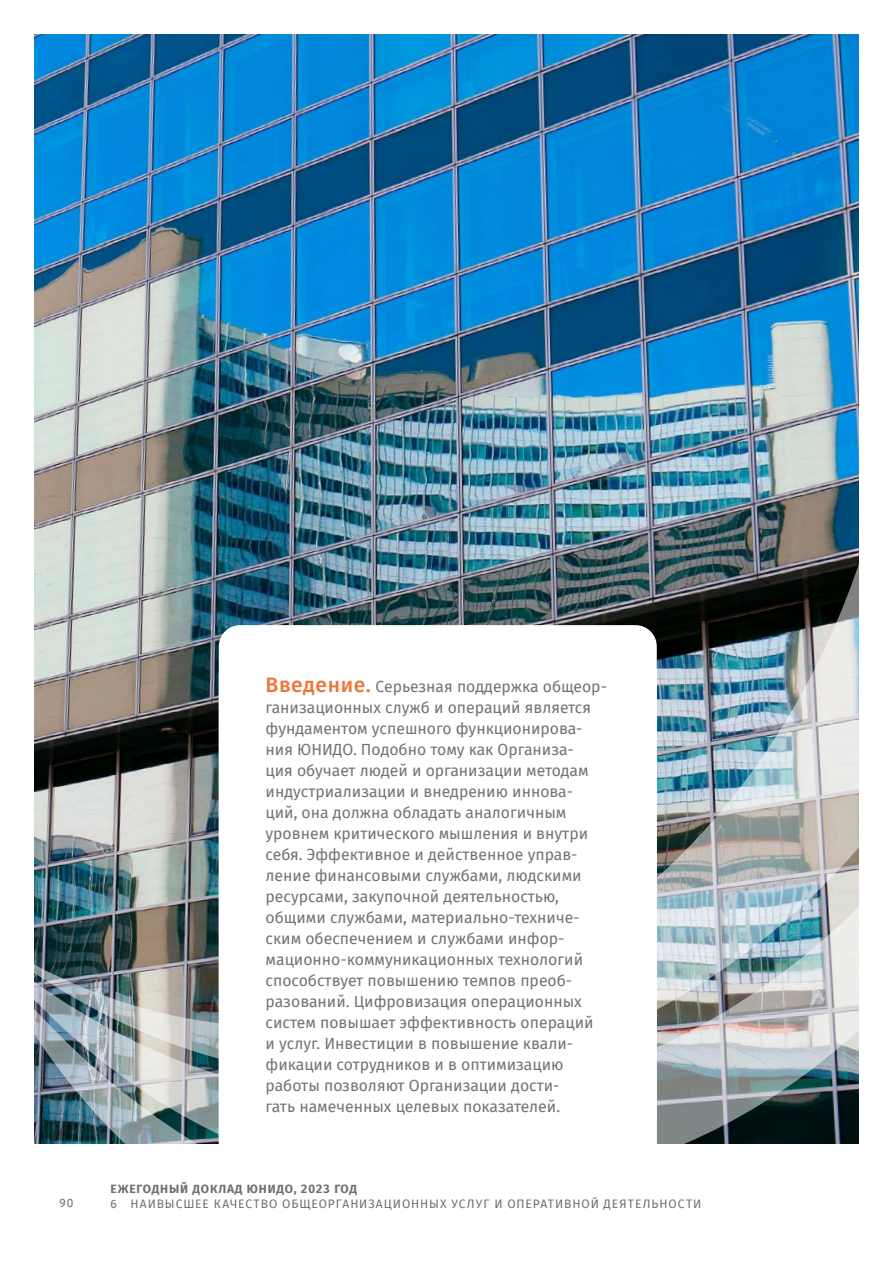
<style>
.page{position:relative;width:893px;height:1263px;background:#fff}
.page>*{position:absolute;margin:0;border:0;box-sizing:border-box;transform-origin:0 0}
.AR_intro_text{font:15.75px/21px "Fira Sans";color:#747274}
.t1{font:12px "Fira Sans";letter-spacing:.08em;color:#706f6f}
.t2{font:700 12px "Fira Sans";letter-spacing:.07em;color:#706f6f}
.s1{font-weight:500;font-size:21px;color:#ee7439}
</style>
<div class="page">
<img style="left:34px;top:34px;width:825px;height:200px">
<svg style="left:716px;top:1080px;width:143px;height:64px;background:#304042"></svg>
<img style="left:34px;top:1080px;width:682px;height:64px">
<img style="left:34px;top:234px;width:825px;height:846px">
<div style="left:219px;top:625px;width:438px;height:541px;background:#fff;border-radius:21px"></div>
<p class="t1" style="left:60px;top:1193px;width:15px">90</p>
<p class="AR_intro_text" style="left:266px;top:675px;width:343px"><span class="s1">Введение.</span> Серьезная поддержка общеор&shy;ганизационных служб и операций является фундаментом успешного функционирова&shy;ния ЮНИДО</p>
<p class="AR_intro_text" style="left:266px;top:738px;width:329px;text-indent:87px">. П одобно тому как Организа&shy;ция обучает людей и организации методам индустриализации и внедрению иннова&shy;ций, она должна обладать аналогичным уровнем критического мышления и внутри себя. Эффективное и действенное управ&shy;ление финансовыми службами, людскими ресурсами, закупочной деятельностью, общими службами, материально-техниче&shy;ским обеспечением и службами инфор&shy;мационно-коммуникационных технологий способствует повышению темпов преоб&shy;разований. Цифровизация операционных систем повышает эффективность операций и услуг. И нвестиции в повышение квали&shy;фикации сотрудников и в оптимизацию работы позволяют Организации дости-<br>гать намеченных целевых показателей.</p>
<p class="t2" style="left:111px;top:1179px;width:248px">ЕЖЕГОДНЫЙ ДОКЛАД ЮНИДО, 2023 ГОД</p>
<p class="t1" style="left:111px;top:1194px;width:233px">6 Наивысшее качество общеорган</p>
<p class="t1" style="left:359px;top:1194px;width:344px">изационн ых услуг и оперативн ой деятельн ости</p>
</div>
